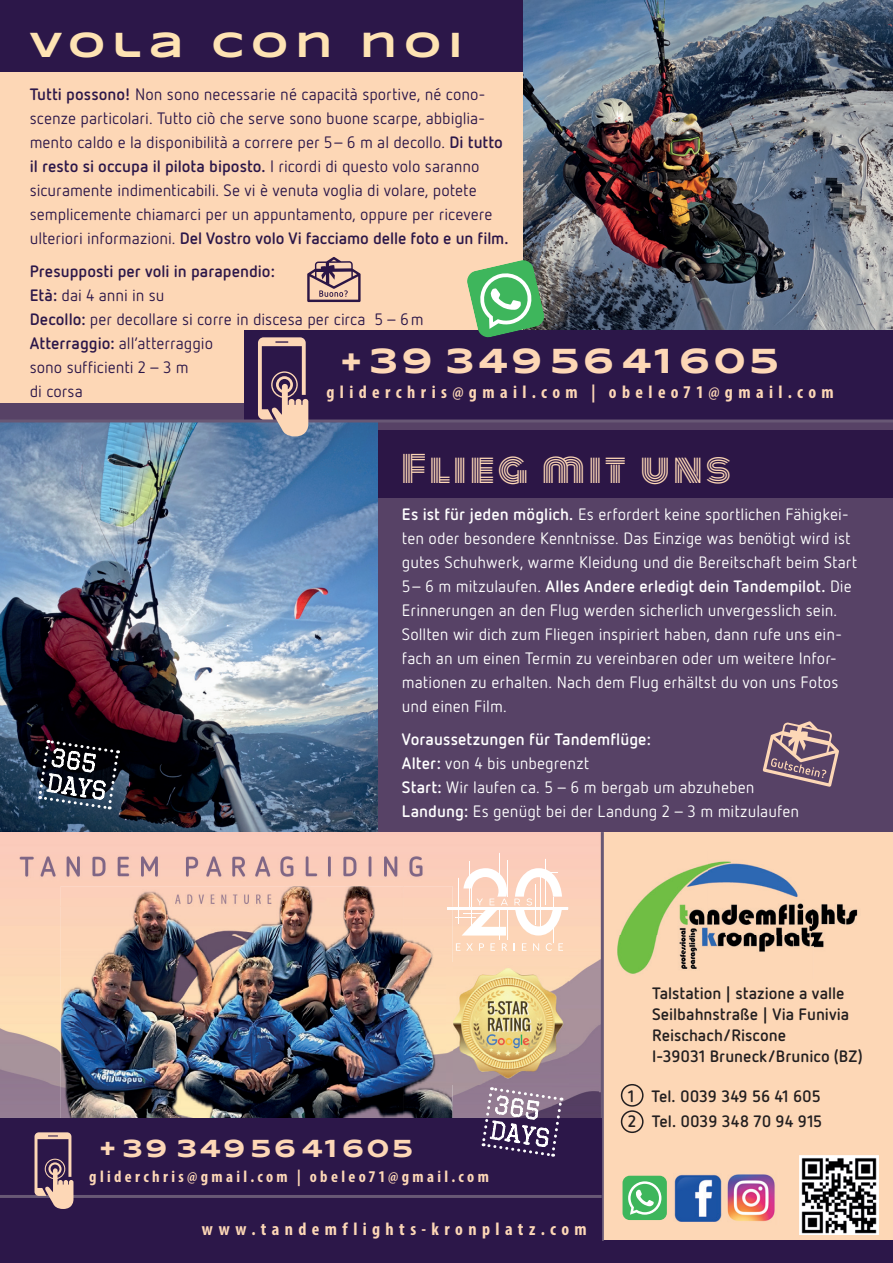
<style>
.page{position:relative;width:893px;height:1263px;background:#fff}
.page>*{position:absolute;margin:0;border:0;box-sizing:border-box;transform-origin:0 0}
.t1{font:700 36px "Syncopate";letter-spacing:.1em;color:#fdd7b6}
.t2{font:36px "Monoton";letter-spacing:.11em;color:#fdd7b6}
.t3{font:700 36px "Syncopate";letter-spacing:.195em;color:#fee3b3}
.t4{font:700 25.5px "Syncopate";letter-spacing:.1em;color:#fdd7b6}
.t5{font:700 condensed 18px "Myriad Pro";letter-spacing:.3em;color:#fdd7b6}
.t6{font:16.5px/24px "Netto OT";letter-spacing:.005em;color:#fff}
.t7{font:16.5px/24px "Netto OT";color:#2c1749}
.t8{font:700 16.5px/21px "Netto OT";color:#231f20}
.t9{font:700 condensed 16.5px "Myriad Pro";letter-spacing:.205em;color:#fdd7b6}
.s1{font-weight:700}
.s2{font-size:33px}
</style>
<div class="page">
<div style="left:600px;top:832px;width:293px;height:431px;background:#fdd7b6"></div>
<img style="left:0;top:832px;width:600px;height:74px">
<img style="left:0;top:906px;width:61px;height:212px">
<img style="left:452px;top:906px;width:148px;height:96px">
<img style="left:552px;top:1002px;width:48px;height:116px">
<img style="left:452px;top:1084px;width:100px;height:34px">
<img style="left:600px;top:832px;width:1px;height:286px">
<hr style="left:546px;top:859px;width:1px;height:45px;background:#fff">
<hr style="left:554px;top:898px;width:1px;height:45px;background:#fff">
<hr style="left:469px;top:862px;width:1px;height:45px;background:#fff">
<hr style="left:500px;top:853px;width:1px;height:42px;background:#fff">
<hr style="left:500px;top:909px;width:1px;height:30px;background:#fff">
<hr style="left:508px;top:908px;width:1px;height:31px;background:#fff">
<hr style="left:508px;top:860px;width:1px;height:37px;background:#fff">
<hr style="left:448px;top:907px;width:120px;height:2px;background:#fff">
<svg style="left:514px;top:868px;width:48px;height:67px"></svg>
<svg style="left:456px;top:943px;width:4px;height:8px"></svg>
<svg style="left:466px;top:943px;width:7px;height:8px"></svg>
<svg style="left:479px;top:943px;width:5px;height:8px"></svg>
<svg style="left:490px;top:943px;width:5px;height:8px"></svg>
<svg style="left:502px;top:943px;width:5px;height:8px"></svg>
<svg style="left:522px;top:943px;width:4px;height:8px"></svg>
<svg style="left:533px;top:943px;width:6px;height:8px"></svg>
<svg style="left:546px;top:943px;width:6px;height:8px"></svg>
<svg style="left:558px;top:943px;width:5px;height:8px"></svg>
<img style="left:452px;top:962px;width:117px;height:122px">
<div style="left:0;top:1241px;width:893px;height:22px;background:#2c1749"></div>
<img style="left:617px;top:861px;width:241px;height:113px">
<div style="left:621px;top:1110px;width:23px;height:23px;border:2px solid #231f20;border-radius:50%"></div>
<div style="left:621px;top:1084px;width:23px;height:23px;border:2px solid #231f20;border-radius:50%"></div>
<img style="left:727px;top:1174px;width:48px;height:47px">
<img style="left:674px;top:1174px;width:48px;height:48px">
<div style="left:622px;top:1176px;width:45px;height:44px;background:#3eb65c;border-radius:7px"></div>
<svg style="left:628px;top:1181px;width:33px;height:34px"></svg>
<div style="left:0;top:63px;width:893px;height:353px;background:#fdd7b6"></div>
<div style="left:0;top:0;width:893px;height:72px;background:#2c1749"></div>
<img style="left:523px;top:0;width:370px;height:330px">
<div style="left:0;top:404px;width:893px;height:428px;background:#574266"></div>
<div style="left:0;top:430px;width:893px;height:67px;background:#2c1646"></div>
<img style="left:0;top:422px;width:377px;height:410px">
<img style="left:799px;top:1156px;width:79px;height:79px">
<div style="left:244px;top:330px;width:649px;height:92px;background:#2c1749"></div>
<svg style="left:467px;top:259px;width:78px;height:79px"></svg>
<hr style="left:0;top:419px;width:893px;height:3px;background:#685875">
<hr style="left:601px;top:832px;width:3px;height:409px;background:#685875">
<svg style="left:258px;top:337px;width:50px;height:99px"></svg>
<svg style="left:37px;top:738px;width:84px;height:73px;background:#3b424c"></svg>
<svg style="left:307px;top:257px;width:54px;height:45px"></svg>
<svg style="left:763px;top:721px;width:76px;height:66px"></svg>
<img style="left:61px;top:886px;width:391px;height:232px">
<svg style="left:448px;top:868px;width:60px;height:67px"></svg>
<div style="left:0;top:1118px;width:602px;height:145px;background:#2c1749"></div>
<hr style="left:0;top:1195px;width:602px;height:3px;background:#685875">
<svg style="left:35px;top:1132px;width:38px;height:77px"></svg>
<svg style="left:480px;top:1086px;width:84px;height:71px"></svg>
<h1 class="t3" style="left:30px;top:23px;width:434px">VOLA CON NOI</h1>
<p class="t7" style="left:30px;top:82px;width:480px"><span class="s1">Tutti possono!</span> Non sono necessarie né capacità sportive, né cono&shy;scenze particolari. Tutto ciò che serve sono buone scarpe, abbiglia&shy;mento caldo e la disponibilità a correre per 5– 6 m al decollo. <span class="s1">Di tutto il resto si occupa il pilota biposto.</span> I ricordi di questo volo saranno sicuramente indimenticabili. Se vi è venuta voglia di volare, potete semplicemente chiamarci per un appuntamento, oppure per ricevere ulteriori informazioni. <span class="s1">Del Vostro volo Vi facciamo delle foto e un film.</span></p>
<p class="t7" style="left:30px;top:258px;width:396px"><span class="s1">Presupposti per voli in parapendio:<br>Età:</span> dai 4 anni in su<br><span class="s1">Decollo:</span> per decollare si corre in discesa per circa 5 – 6 m<br><span class="s1">Atterraggio:</span> all’atterraggio<br>sono sufficienti 2 – 3 m<br>di corsa</p>
<h1 class="t1" style="left:340px;top:338px;width:441px"><span class="s2">+</span> 39 349 56 41605</h1>
<p class="t5" style="left:326px;top:381px;width:509px">gliderchris@gmail.com | obeleo71@gmail.com</p>
<h1 class="t2" style="left:402px;top:442px;width:330px">Flieg mit uns</h1>
<p class="t6" style="left:402px;top:502px;width:457px"><span class="s1">Es ist für jeden möglich.</span> Es erfordert keine sportlichen Fähigkei&shy;ten oder besondere Kenntnisse. Das Einzige was be nötigt wird ist gutes Schuhwerk, warme Kleidung und die Bereit schaft beim Start 5– 6 m mitzulaufen. <span class="s1">Alles Andere erledigt dein Tandempilot.</span> Die Erinnerungen an den Flug werden sicherlich unvergesslich sein.<br>Sollten wir dich zum Fliegen inspiriert haben, dann rufe uns ein&shy;fach an um einen Termin zu vereinbaren oder um weitere Infor&shy;mationen zu erhalten. Nach dem Flug erhältst du von uns Fotos und einen Film.</p>
<p class="t6" style="left:402px;top:726px;width:399px"><span class="s1">Voraussetzungen für Tandemflüge:<br>Alter:</span> von 4 bis unbegrenzt<br><span class="s1">Start:</span> Wir laufen ca. 5 – 6 m bergab um abzuheben <span class="s1">Landung:</span> Es genügt bei der Landung 2 – 3 m mitzulaufen</p>
<h2 class="t4" style="left:99px;top:1132px;width:315px">+ 39 349 56 41605</h2>
<p class="t9" style="left:89px;top:1166px;width:401px">gliderchris@gmail.com | obeleo71@gmail.com</p>
<p class="t5" style="left:202px;top:1218px;width:386px">www.tandemflights-kronplatz.com</p>
<p class="t8" style="left:652px;top:983px;width:212px">Talstation | stazione a valle<br>Seilbahnstraße | Via Funivia<br>Reischach/Riscone<br>I-39031 Bruneck/Brunico (BZ)</p>
<p class="t8" style="left:628px;top:1083px;width:196px;line-height:25.5px">1 Tel. 0039 349 56 41 605<br>2 Tel. 0039 348 70 94 915</p>
</div>
